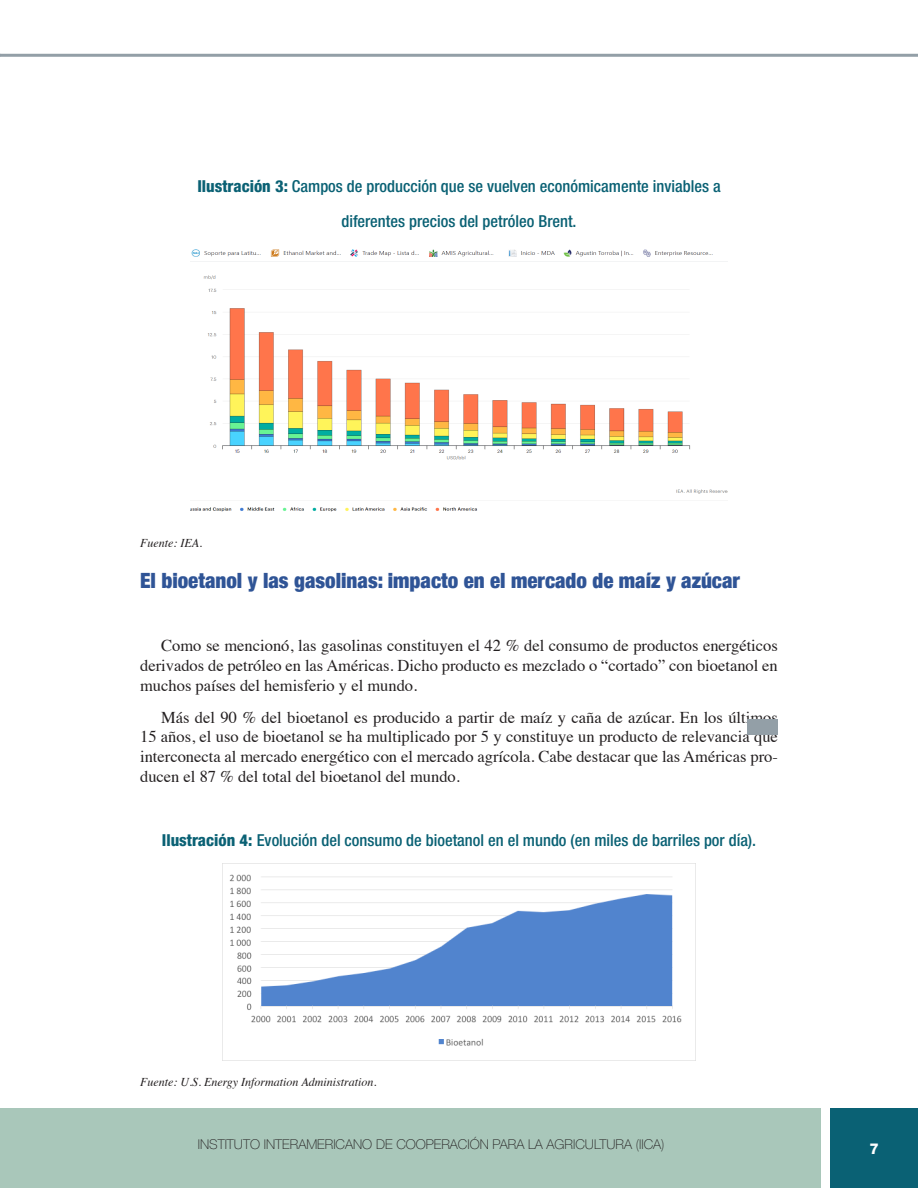
<style>
.page{position:relative;width:918px;height:1188px;background:#fff}
.page>*{position:absolute;margin:0;border:0;box-sizing:border-box;transform-origin:0 0}
.Heading_2{font:900 condensed 21px "Helvetica Neue";color:#2f5496}
.t1{font:16.5px/19.8px "Times";color:#231f20;text-align:justify}
.t2{font:500 condensed 16.5px "Helvetica Neue";color:#0a6174}
.t3{font:800 15px "Helvetica Neue";color:#fff}
.t4{font:100 13.5px "Helvetica Neue";color:#231f20}
.t5{font:italic 12px "Times";color:#231f20}
.s1{font-weight:800}
</style>
<div class="page">
<div style="left:0;top:1108px;width:821px;height:80px;background:#a9c7ba"></div>
<div style="left:831px;top:1108px;width:87px;height:80px;background:#0a6174"></div>
<hr style="left:0;top:54px;width:918px;height:3px;background:#939fa7">
<img style="left:191px;top:249px;width:536px;height:263px">
<img style="left:229px;top:874px;width:453px;height:172px">
<div style="left:747px;top:719px;width:31px;height:16px;background:#939fa7"></div>
<p class="t2" style="left:197px;top:176px;width:525px"><span class="s1">Ilustración 3:</span> Campos de producción que se vuelven económicamente inviables a</p>
<p class="t2" style="left:341px;top:211px;width:237px">diferentes precios del petróleo Brent.</p>
<p class="t5" style="left:140px;top:533px;width:63px">Fuente: IEA.</p>
<p class="Heading_2" style="left:140px;top:563px;width:601px">El bioetanol y las gasolinas: impacto en el mercado de maíz y azúcar</p>
<p class="t1" style="left:140px;top:634px;width:639px;text-indent:21px">Como se mencionó, las gasolinas constituyen el 42 % del consumo de productos energéticos derivados de petróleo en las Américas. Dicho producto es mezclado o “cortado” con bioetanol en muchos países del hemisferio y el mundo.</p>
<p class="t1" style="left:140px;top:706px;width:639px;text-indent:21px">Más del 90 % del bioetanol es producido a partir de maíz y caña de azúcar. En los últimos 15 años, el uso de bioetanol se ha multiplicado por 5 y constituye un producto de relevancia que interconecta al mercado energético con el mercado agrícola. Cabe destacar que las Américas pro&shy;ducen el 87 % del total del bioetanol del mundo.</p>
<p class="t2" style="left:162px;top:830px;width:596px"><span class="s1">Ilustración 4:</span> Evolución del consumo de bioetanol en el mundo (en miles de barriles por día).</p>
<p class="t5" style="left:140px;top:1072px;width:238px">Fuente: U.S. Energy Information Administration.</p>
<p class="t4" style="left:198px;top:1137px;width:468px">INSTITUTO INTERAMERICANO DE COOPERACIÓN PARA LA AGRICULTURA (IICA)</p>
<p class="t3" style="left:870px;top:1140px;width:11px">7</p>
</div>
